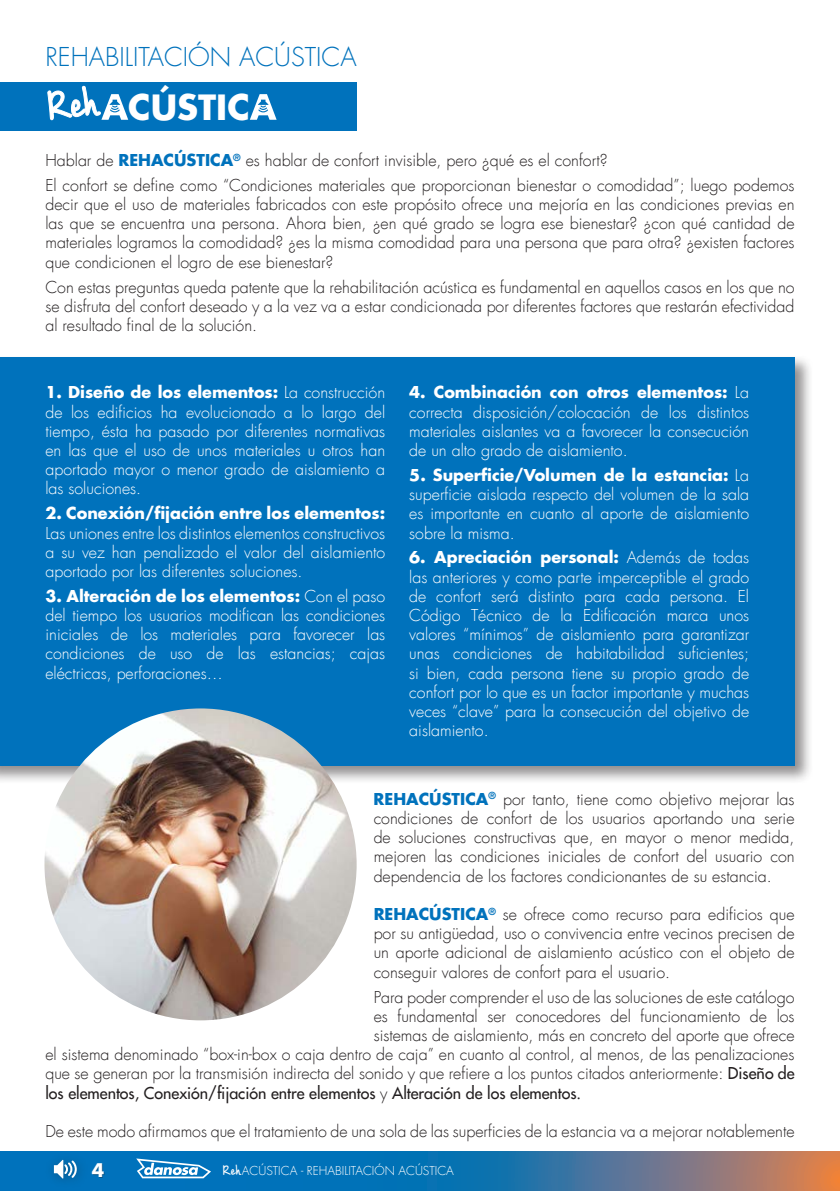
<style>
.page{position:relative;width:840px;height:1191px;background:#fff}
.page>*{position:absolute;margin:0;border:0;box-sizing:border-box;transform-origin:0 0}
.t1{font:700 34px "Futura AC";color:#fff}
.t2{font:300 25.4px "Futura AC";color:#0072bc}
.t3{font:700 18.2px "Futura Std";color:#fff}
.t4{font:300 16px/19.2px "Futura AC";color:#231f20;text-align:justify}
.t5{font:300 16px/19.2px "Futura AC";color:#fff;text-align:justify}
.t6{font:16px "Futura AC";color:#231f20}
.t7{font:300 12px "Futura AC";color:#fff}
.s1{font-weight:700;color:#0072bc}
.s2{font-weight:700}
.s3{font-weight:400}
.s4{font-weight:300}
.s5{font-family:"Cashew Apple Ale";font-weight:700;font-size:18px}
</style>
<div class="page">
<svg style="left:0;top:1151px;width:839px;height:40px;background:#3774a1"></svg>
<svg style="left:136px;top:1158px;width:75px;height:20px"></svg>
<div style="left:45px;top:1151px;width:43px;height:38px;background:#0071ba"></div>
<svg style="left:54px;top:1159px;width:23px;height:19px"></svg>
<div style="left:93px;top:1164px;width:12px;height:14px;background:#231f20;opacity:.35"></div>
<div style="left:0;top:82px;width:356px;height:48px;background:#0072bc"></div>
<svg style="left:250px;top:94px;width:26px;height:26px"></svg>
<div style="left:0;top:354px;width:813px;height:430px;background:#231f20;opacity:.5"></div>
<div style="left:0;top:357px;width:794px;height:408px;background:#0072bc"></div>
<img style="left:44px;top:708px;width:312px;height:312px;border-radius:156px">
<svg style="left:101px;top:94px;width:27px;height:26px"></svg>
<p class="t2" style="left:45px;top:41px;width:312px">REHABILITACIÓN ACÚSTICA</p>
<p class="t1" style="left:128px;top:84px;width:123px">CÚSTIC</p>
<p class="t4" style="left:45px;top:151px;width:563px">Hablar de <span class="s1">REHACÚSTICA</span><sup>®</sup> es hablar de confort invisible, pero ¿qué es el confort?</p>
<p class="t4" style="left:45px;top:176px;width:750px">El confort se define como “Condiciones materiales que proporcionan bienestar o comodidad”; luego podemos decir que el uso de materiales fabricados con este propósito ofrece una mejoría en las condiciones previas en las que se encuentra una persona. Ahora bien, ¿en qué grado se logra ese bienestar? ¿con qué cantidad de materiales logramos la comodidad? ¿es la misma comodidad para una persona que para otra? ¿existen factores que condicionen el logro de ese bienestar?</p>
<p class="t4" style="left:45px;top:277px;width:750px">Con estas preguntas queda patente que la rehabilitación acústica es fundamental en aquellos casos en los que no se disfruta del confort deseado y a la vez va a estar condicionada por diferentes factores que restarán efectividad al resultado final de la solución.</p>
<p class="t5" style="left:45px;top:383px;width:341px"><span class="s2">1. Diseño de los elementos:</span> La construcción de los edificios ha evolucionado a lo largo del tiempo, ésta ha pasado por diferentes normativas en las que el uso de unos materiales u otros han aportado mayor o menor grado de aislamiento a las soluciones.</p>
<p class="t5" style="left:45px;top:504px;width:341px"><span class="s2">2. Conexión/fijación entre los elementos:<br></span>Las uniones entre los distintos elementos constructivos a su vez han penalizado el valor del aislamiento aportado por las diferentes soluciones.</p>
<p class="t5" style="left:45px;top:587px;width:341px"><span class="s2">3. Alteración de los elementos:</span> Con el paso del tiempo los usuarios modifican las condiciones iniciales de los materiales para favorecer las condiciones de uso de las estancias; cajas eléctricas, perforaciones…</p>
<p class="t5" style="left:409px;top:383px;width:341px"><span class="s2">4. Combinación con otros elementos:</span> La correcta disposición/colocación de los distintos materiales aislantes va a favorecer la consecución de un alto grado de aislamiento.</p>
<p class="t5" style="left:409px;top:466px;width:341px"><span class="s2">5. Superficie/Volumen de la estancia:</span> La superficie aislada respecto del volumen de la sala es importante en cuanto al aporte de aislamiento sobre la misma.</p>
<p class="t5" style="left:409px;top:548px;width:341px"><span class="s2">6. Apreciación personal:</span> Además de todas las anteriores y como parte imperceptible el grado de confort será distinto para cada persona. El Código Técnico de la Edificación marca unos valores “mínimos” de aislamiento para garantizar unas condiciones de habitabilidad suficientes; si bien, cada persona tiene su propio grado de confort por lo que es un factor importante y muchas veces “clave” para la consecución del objetivo de aislamiento.</p>
<p class="t4" style="left:373px;top:790px;width:422px"><span class="s1">REHACÚSTICA</span><sup>®</sup> por tanto, tiene como objetivo mejorar las condiciones de confort de los usuarios aportando una serie de soluciones constructivas que, en mayor o menor medida, mejoren las condiciones iniciales de confort del usuario con dependencia de los factores condicionantes de su estancia.</p>
<p class="t4" style="left:373px;top:905px;width:422px"><span class="s1">REHACÚSTICA</span><sup>®</sup> se ofrece como recurso para edificios que por su antigüedad, uso o convivencia entre vecinos precisen de un aporte adicional de aislamiento acústico con el objeto de conseguir valores de confort para el usuario.</p>
<p class="t4" style="left:373px;top:987px;width:422px">Para poder comprender el uso de las soluciones de este catálogo</p>
<p class="t4" style="left:373px;top:1006px;width:422px">es fundamental ser conocedores del funcionamiento de los</p>
<p class="t4" style="left:373px;top:1026px;width:422px">sistemas de aislamiento, más en concreto del aporte que ofrece</p>
<p class="t4" style="left:45px;top:1045px;width:750px">el sistema denominado “box-in-box o caja dentro de caja” en cuanto al control, al menos, de las penalizaciones</p>
<p class="t4" style="left:45px;top:1064px;width:750px">que se generan por la transmisión indirecta del sonido y que refiere a los puntos citados anteriormente: <span class="s3">Diseño de</span></p>
<p class="t6" style="left:45px;top:1082px;width:537px">los elementos, Conexión/fijación entre elementos <span class="s4">y</span> Alteración de los elementos.</p>
<p class="t4" style="left:45px;top:1122px;width:750px">De este modo afirmamos que el tratamiento de una sola de las superficies de la estancia va a mejorar notablemente</p>
<p class="t3" style="left:92px;top:1157px;width:14px">4</p>
<p class="t7" style="left:223px;top:1163px;width:232px"><span class="s5">Reh</span>ACÚSTICA - REHABILITACIÓN ACÚSTICA</p>
</div>
